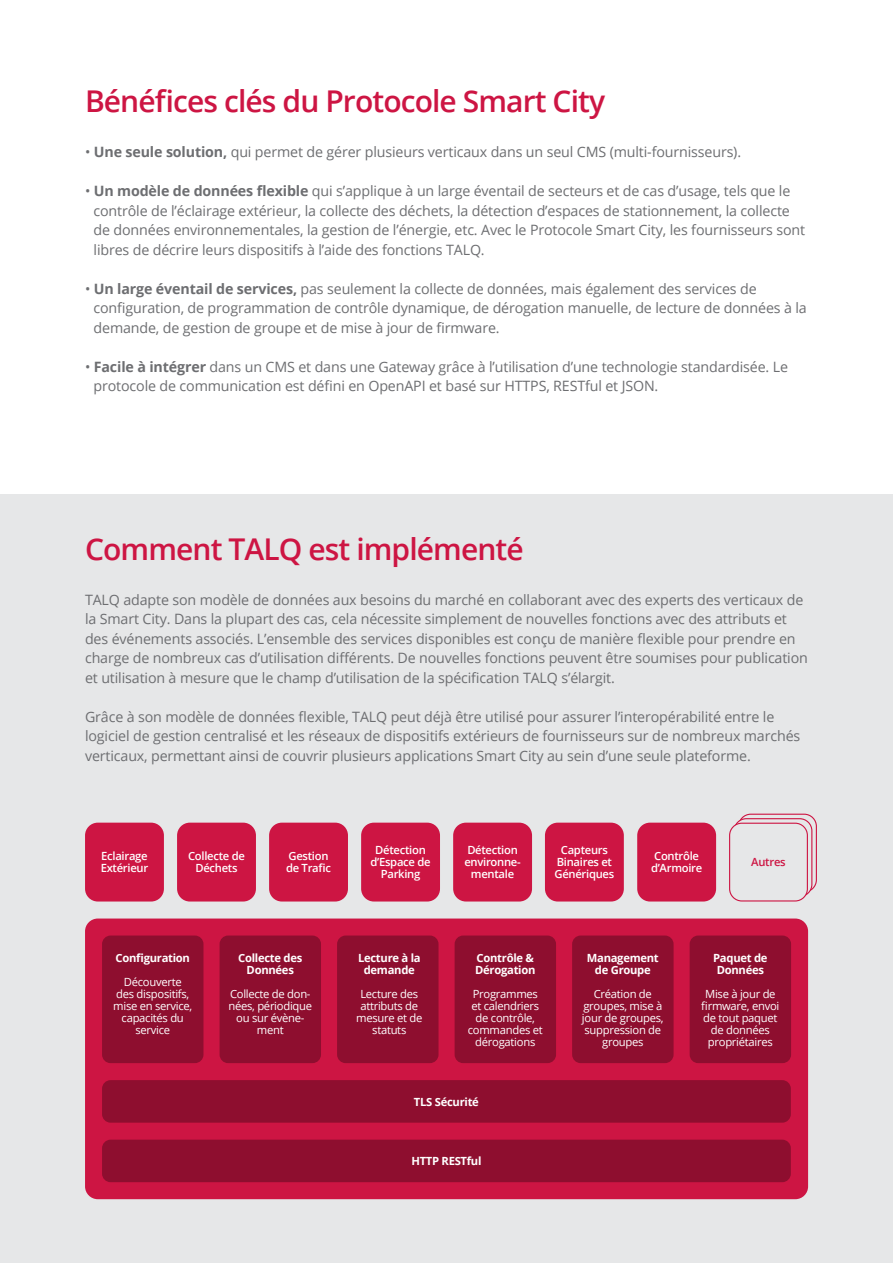
<style>
.page{position:relative;width:893px;height:1263px;background:#fff}
.page>*{position:absolute;margin:0;border:0;box-sizing:border-box;transform-origin:0 0}
.t1{font:600 30px "Open Sans";letter-spacing:-.03em;color:#cd1543}
.t2{font:14.25px/19.5px "Open Sans";letter-spacing:-.01em;color:#6d6e71}
.t3{font:11.25px/12px "Open Sans";letter-spacing:-.025em;color:#fff;text-align:center}
.t4{font:600 11.25px/12px "Open Sans";letter-spacing:-.025em;color:#fff;text-align:center}
.t5{font:700 11.25px/12px "Open Sans";letter-spacing:-.025em;color:#fff;text-align:center}
.t6{font:600 11.25px "Open Sans";letter-spacing:-.025em;color:#cd1543}
.s1{font-weight:700}
</style>
<div class="page">
<div style="left:0;top:494px;width:893px;height:769px;background:#e6e7e8"></div>
<div style="left:85px;top:918px;width:723px;height:281px;background:#cd1543;border-radius:13px"></div>
<div style="left:102px;top:1080px;width:689px;height:43px;background:#8e0e2f;border-radius:9px"></div>
<div style="left:102px;top:1140px;width:689px;height:42px;background:#8e0e2f;border-radius:9px"></div>
<div style="left:220px;top:935px;width:101px;height:128px;background:#8e0e2f;border-radius:9px"></div>
<div style="left:572px;top:935px;width:102px;height:128px;background:#8e0e2f;border-radius:9px"></div>
<div style="left:102px;top:935px;width:101px;height:128px;background:#8e0e2f;border-radius:9px"></div>
<div style="left:690px;top:935px;width:101px;height:128px;background:#8e0e2f;border-radius:9px"></div>
<div style="left:455px;top:935px;width:101px;height:128px;background:#8e0e2f;border-radius:9px"></div>
<div style="left:337px;top:935px;width:101px;height:128px;background:#8e0e2f;border-radius:9px"></div>
<svg style="left:739px;top:814px;width:77px;height:78px"></svg>
<div style="left:738px;top:814px;width:79px;height:78px;border:1px solid #cd1543;border-radius:12px"></div>
<svg style="left:734px;top:819px;width:78px;height:77px"></svg>
<div style="left:733px;top:818px;width:79px;height:79px;border:1px solid #cd1543;border-radius:12px"></div>
<div style="left:730px;top:823px;width:77px;height:78px;background:#e6e7e8;border-radius:12px"></div>
<div style="left:729px;top:823px;width:79px;height:78px;border:1px solid #cd1543;border-radius:12px"></div>
<div style="left:85px;top:823px;width:79px;height:78px;background:#cd1543;border-radius:13px"></div>
<div style="left:177px;top:823px;width:79px;height:78px;background:#cd1543;border-radius:13px"></div>
<div style="left:269px;top:823px;width:79px;height:78px;background:#cd1543;border-radius:13px"></div>
<div style="left:545px;top:823px;width:79px;height:78px;background:#cd1543;border-radius:13px"></div>
<div style="left:453px;top:823px;width:79px;height:78px;background:#cd1543;border-radius:13px"></div>
<div style="left:361px;top:823px;width:79px;height:78px;background:#cd1543;border-radius:13px"></div>
<div style="left:637px;top:823px;width:79px;height:78px;background:#cd1543;border-radius:13px"></div>
<h1 class="t1" style="left:85px;top:81px;width:522px">Bénéfices clés du Protocole Smart City</h1>
<p class="t2" style="left:85px;top:142px;width:658px">• <span class="s1">Une seule solution,</span> qui permet de gérer plusieurs verticaux dans un seul CMS (multi-fournisseurs).</p>
<p class="t2" style="left:94px;top:181px;width:713px;text-indent:-9px">• <span class="s1">Un modèle de données flexible</span> qui s’applique à un large éventail de secteurs et de cas d’usage, tels que le contrôle de l’éclairage extérieur, la collecte des déchets, la détection d’espaces de stationnement, la collecte de données environnementales, la gestion de l’énergie, etc. Avec le Protocole Smart City, les fournisseurs sont libres de décrire leurs dispositifs à l’aide des fonctions TALQ.</p>
<p class="t2" style="left:94px;top:278px;width:715px;text-indent:-9px">• <span class="s1">Un large éventail de services,</span> pas seulement la collecte de données, mais également des services de configuration, de programmation de contrôle dynamique, de dérogation manuelle, de lecture de données à la demande, de gestion de groupe et de mise à jour de firmware.</p>
<p class="t2" style="left:94px;top:356px;width:696px;text-indent:-9px">• <span class="s1">Facile à intégrer</span> dans un CMS et dans une Gateway grâce à l’utilisation d’une technologie standardisée. Le protocole de communication est défini en OpenAPI et basé sur HTTPS, RESTful et JSON.</p>
<h1 class="t1" style="left:85px;top:528px;width:440px">Comment TALQ est implémenté</h1>
<p class="t2" style="left:85px;top:589px;width:724px">TALQ adapte son modèle de données aux besoins du marché en collaborant avec des experts des verticaux de la Smart City. Dans la plupart des cas, cela nécessite simplement de nouvelles fonctions avec des attributs et des événements associés. L’ensemble des services disponibles est conçu de manière flexible pour prendre en charge de nombreux cas d’utilisation différents. De nouvelles fonctions peuvent être soumises pour publication et utilisation à mesure que le champ d’utilisation de la spécification TALQ s’élargit.</p>
<p class="t2" style="left:85px;top:706px;width:717px">Grâce à son modèle de données flexible, TALQ peut déjà être utilisé pour assurer l’interopérabilité entre le logiciel de gestion centralisé et les réseaux de dispositifs extérieurs de fournisseurs sur de nombreux marchés verticaux, permettant ainsi de couvrir plusieurs applications Smart City au sein d’une seule plateforme.</p>
<p class="t4" style="left:101px;top:850px;width:49px;text-align:left">Eclairage<br>Extérieur</p>
<p class="t4" style="left:370px;top:844px;width:62px">Détection d’Espace de<br>Parking</p>
<p class="t4" style="left:188px;top:850px;width:58px">Collecte de<br>Déchets</p>
<p class="t4" style="left:286px;top:850px;width:46px;text-align:left">Gestion de Trafic</p>
<p class="t4" style="left:464px;top:844px;width:58px">Détection environne&shy;mentale</p>
<p class="t4" style="left:554px;top:844px;width:61px">Capteurs<br>Binaires et<br>Génériques</p>
<p class="t4" style="left:651px;top:850px;width:53px;text-align:left">Contrôle d’Armoire</p>
<p class="t6" style="left:751px;top:854px;width:36px">Autres</p>
<p class="t5" style="left:115px;top:951px;width:76px">Configuration</p>
<p class="t3" style="left:113px;top:975px;width:81px">Découverte<br>des dispositifs, mise en service, capacités du service</p>
<p class="t5" style="left:238px;top:951px;width:66px">Collecte des<br>Données</p>
<p class="t3" style="left:228px;top:987px;width:85px">Collecte de don&shy;nées, périodique ou sur évène&shy;ment</p>
<p class="t5" style="left:358px;top:951px;width:64px">Lecture à la demande</p>
<p class="t3" style="left:356px;top:987px;width:68px">Lecture des attributs de mesure et de statuts</p>
<p class="t5" style="left:475px;top:951px;width:62px;text-align:left">Contrôle &amp;<br>Dérogation</p>
<p class="t3" style="left:468px;top:987px;width:76px">Programmes et calendriers de contrôle, commandes et dérogations</p>
<p class="t5" style="left:414px;top:1095px;width:66px">TLS Sécurité</p>
<p class="t5" style="left:411px;top:1155px;width:72px">HTTP RESTful</p>
<p class="t5" style="left:587px;top:951px;width:74px">Management de Groupe</p>
<p class="t3" style="left:582px;top:987px;width:83px">Création de groupes, mise à jour de groupes, suppression de groupes</p>
<p class="t5" style="left:713px;top:951px;width:56px">Paquet de<br>Données</p>
<p class="t3" style="left:701px;top:987px;width:80px">Mise à jour de firmware, envoi de tout paquet de données propriétaires</p>
</div>
